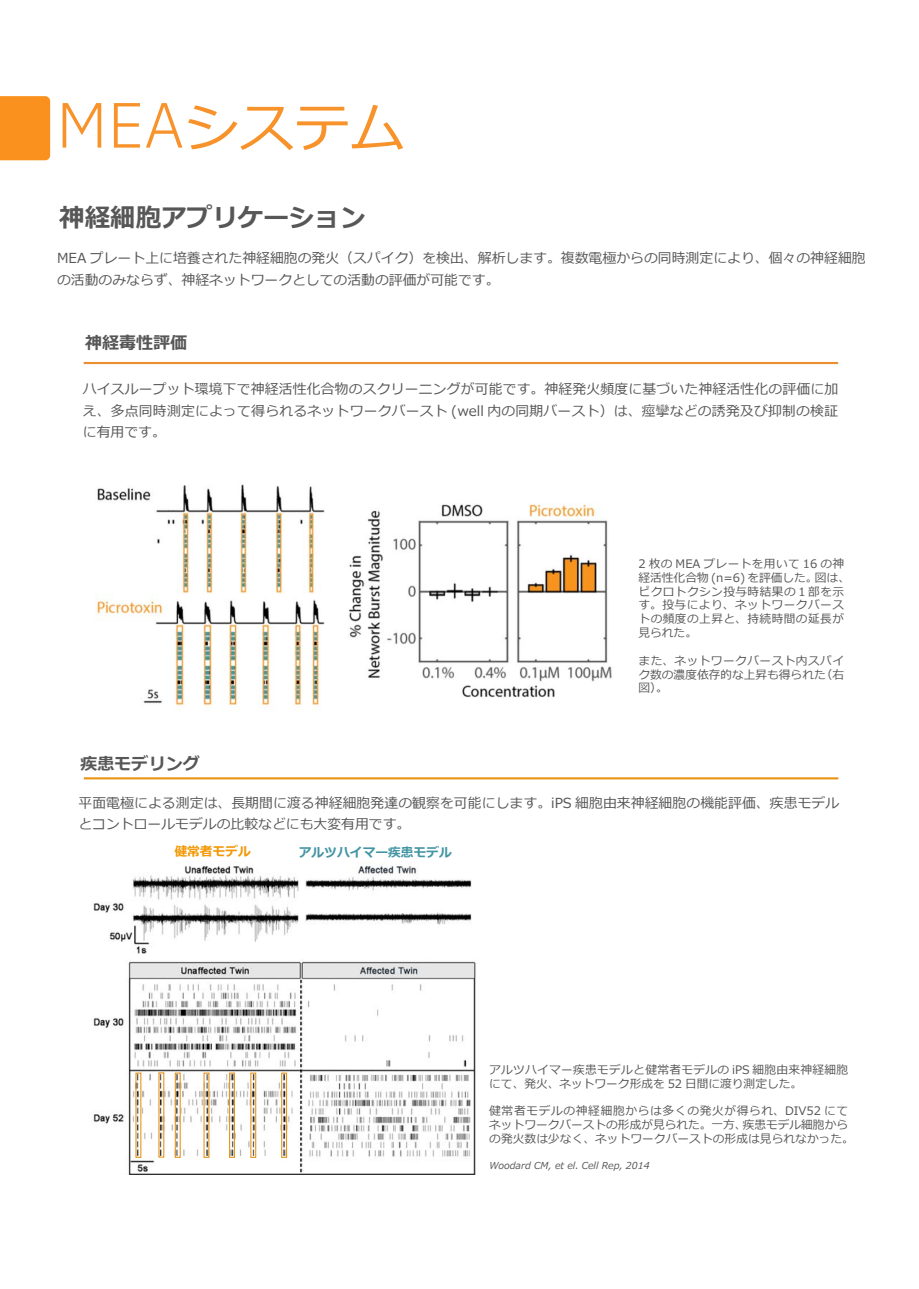
<style>
.page{position:relative;width:919px;height:1289px;background:#fff}
.page>*{position:absolute;margin:0;border:0;box-sizing:border-box;transform-origin:0 0}
.t1{font:55.35px "Meiryo";color:#f7932a}
.t2{font:700 25.5px "Meiryo";color:#575757}
.t3{font:700 16.95px "Meiryo";color:#575757}
.t4{font:13.8px/21.3px "Meiryo";color:#575757}
.t5{font:700 12.75px "Meiryo";color:#4395a3}
.t6{font:700 12.75px "Meiryo";color:#f39804}
.t7{font:11.7px/13.8px "Meiryo";letter-spacing:.025em;color:#575757}
.t8{font:11.7px/13.8px "Meiryo";letter-spacing:.005em;color:#575757}
.t9{font:italic 9.6px "Meiryo";color:#575757}
.s1{font-family:"IBM Plex Sans";font-weight:300;font-size:63.75px}
</style>
<div class="page">
<img style="left:96px;top:484px;width:516px;height:227px">
<img style="left:93px;top:865px;width:383px;height:309px">
<hr style="left:84px;top:362px;width:754px;height:2px;background:#ea8f2f">
<hr style="left:84px;top:777px;width:754px;height:2px;background:#e99315">
<div style="left:175px;top:1072px;width:6px;height:85px;border:1px solid #e99315"></div>
<div style="left:229px;top:1072px;width:6px;height:85px;border:1px solid #e99315"></div>
<div style="left:250px;top:1072px;width:6px;height:85px;border:1px solid #e99315"></div>
<div style="left:281px;top:1072px;width:6px;height:85px;border:1px solid #e99315"></div>
<div style="left:0;top:96px;width:50px;height:64px;background:#fa901e"></div>
<h1 class="t1" style="left:56px;top:89px;width:350px"><span class="s1">MEA</span>システム</h1>
<h2 class="t2" style="left:59px;top:200px;width:308px">神経細胞アプリケーション</h2>
<p class="t4" style="left:57px;top:248px;width:810px">MEA プレート上に培養された神経細胞の発火（スパイク）を検出、解析します。複数電極からの同時測定により、個々の神経細胞の活動のみならず、神経ネットワークとしての活動の評価が可能です。</p>
<p class="t3" style="left:85px;top:331px;width:104px">神経毒性評価</p>
<p class="t4" style="left:83px;top:379px;width:756px;text-align:justify">ハイスループット環境下で神経活性化合物のスクリーニングが可能です。神経発火頻度に基づいた神経活性化の評価に加え、多点同時測定によって得られるネットワークバースト (well 内の同期バースト）は、痙攣などの誘発及び抑制の検証に有用です。</p>
<p class="t7" style="left:638px;top:557px;width:213px">2 枚の MEA プレートを用いて 16 の神経活性化合物 (n=6) を評価した。図は、ピクロトクシン投与時結果の１部を示す。投与により、ネットワークバーストの頻度の上昇と、持続時間の延長が見られた。</p>
<p class="t7" style="left:638px;top:654px;width:207px;text-align:justify">また、ネットワークバースト内スパイク数の濃度依存的な上昇も得られた（右図）。</p>
<p class="t3" style="left:81px;top:752px;width:121px">疾患モデリング</p>
<p class="t4" style="left:78px;top:792px;width:762px">平面電極による測定は、長期間に渡る神経細胞発達の観察を可能にします。iPS 細胞由来神経細胞の機能評価、疾患モデルとコントロールモデルの比較などにも大変有用です。</p>
<p class="t6" style="left:174px;top:842px;width:78px">健常者モデル</p>
<p class="t5" style="left:299px;top:843px;width:155px">アルツハイマー疾患モデル</p>
<p class="t7" style="left:489px;top:1063px;width:360px">アルツハイマー疾患モデルと健常者モデルの iPS 細胞由来神経細胞にて、発火、ネットワーク形成を 52 日間に渡り測定した。</p>
<p class="t8" style="left:489px;top:1104px;width:366px">健常者モデルの神経細胞からは多くの発火が得られ、DIV52 にてネットワークバーストの形成が見られた。一方、疾患モデル細胞からの発火数は少なく、ネットワークバーストの形成は見られなかった。</p>
<p class="t9" style="left:489px;top:1158px;width:162px">Woodard CM, et el. Cell Rep, 2014</p>
</div>
